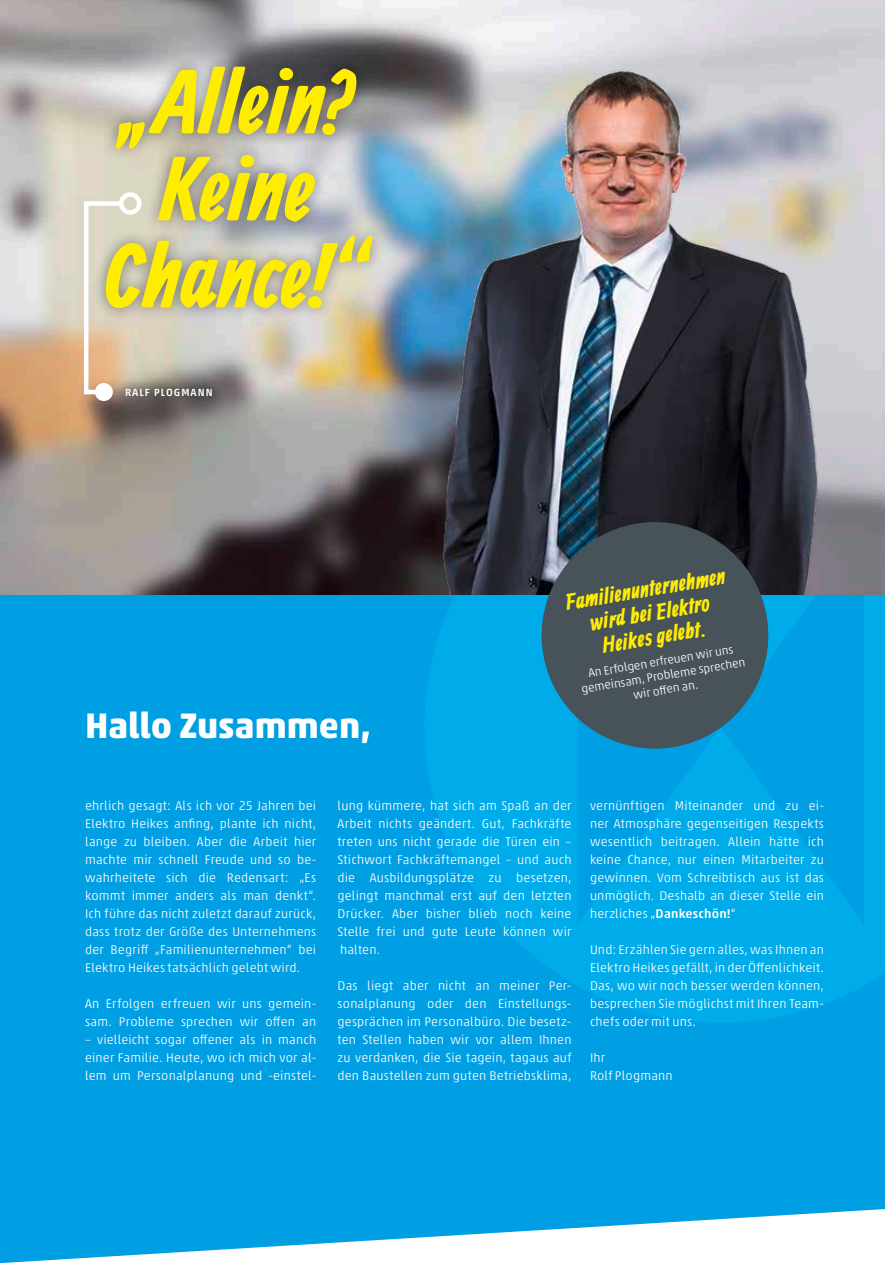
<style>
.page{position:relative;width:885px;height:1263px;background:#fff}
.page>*{position:absolute;margin:0;border:0;box-sizing:border-box;transform-origin:0 0}
.t1{font:700 90px/87px "Allan";letter-spacing:-.01em;color:#ffed00;text-align:center}
.t2{font:700 36px "Akko Std";color:#fff}
.t3{font:700 22.5px/24px "Allan";color:#ffed00;text-align:center}
.t4{font:300 12.75px/18px "Akko Std";letter-spacing:.015em;color:#fff;text-align:justify}
.t5{font:300 12px/14.4px "Akko Std";color:#fff;text-align:center}
.t6{font:500 10.5px "Akko Std";letter-spacing:.1em;color:#fff}
.s1{font-weight:500}
</style>
<div class="page">
<div style="left:0;top:504px;width:884px;height:759px;background:#009ee3"></div>
<svg style="left:3px;top:1209px;width:881px;height:54px"></svg>
<svg style="left:424px;top:594px;width:460px;height:428px;fill:#00abe9"></svg>
<img style="left:0;top:0;width:884px;height:594px">
<img style="left:441px;top:8px;width:378px;height:587px">
<svg style="left:533px;top:513px;width:244px;height:244px;fill:#475359"></svg>
<img style="left:0;top:180px;width:1px;height:1083px">
<div style="left:92px;top:52px;width:294px;height:270px;background:#000;opacity:.44"></div>
<svg style="left:82px;top:199px;width:44px;height:197px;background:#d7c9b2"></svg>
<div style="left:119px;top:192px;width:22px;height:23px;border:4px solid #fff;border-radius:50%"></div>
<div style="left:95px;top:383px;width:18px;height:18px;background:#fff;border-radius:50%"></div>
<div style="left:117px;top:380px;width:104px;height:25px;background:#000;opacity:.62"></div>
<h1 class="t1" style="left:106px;top:58px;width:263px">„Allein?<br>Keine<br>Chance!“</h1>
<p class="t6" style="left:125px;top:386px;width:89px">RALF PLOGMANN</p>
<h2 class="t2" style="left:85px;top:703px;width:287px">Hallo Zusammen,</h2>
<h3 class="t3" style="left:564px;top:590px;width:163px;rotate:-9deg">Familienunternehmen wird bei Elektro<br>Heikes gelebt.</h3>
<p class="t5" style="left:577px;top:668px;width:167px;rotate:-10deg">An Erfolgen erfreuen wir uns gemeinsam, Probleme sprechen wir off en an.</p>
<p class="t4" style="left:85px;top:797px;width:233px">ehrlich gesagt: Als ich vor 25 Jahren bei Elektro Heikes anfing, plante ich nicht, lange zu bleiben. Aber die Arbeit hier machte mir schnell Freude und so be&shy;wahrheitete sich die Redensart: „Es kommt immer anders als man denkt“.<br>Ich führe das nicht zuletzt darauf zurück, dass trotz der Größe des Unternehmens der Begriff „Familienunternehmen“ bei Elektro Heikes tatsächlich gelebt wird.</p>
<p class="t4" style="left:85px;top:995px;width:233px">An Erfolgen erfreuen wir uns gemein&shy;sam. Probleme sprechen wir offen an</p>
<p class="t4" style="left:85px;top:1031px;width:233px">– vielleicht sogar offener als in manch einer Familie. Heute, wo ich mich vor al&shy;lem um Personalplanung und -einstel-</p>
<p class="t4" style="left:337px;top:797px;width:235px">lung kümmere, hat sich am Spaß an der Arbeit nichts geändert. Gut, Fachkräfte treten uns nicht gerade die Türen ein – Stichwort Fachkräftemangel – und auch die Ausbildungsplätze zu besetzen, gelingt manchmal erst auf den letzten Drücker. Aber bisher blieb noch keine Stelle frei und gute Leute können wir halten.</p>
<p class="t4" style="left:337px;top:977px;width:235px">Das liegt aber nicht an meiner Per&shy;sonalplanung oder den Einstellungs&shy;gesprächen im Personalbüro. Die besetz&shy;ten Stellen haben wir vor allem Ihnen zu verdanken, die Sie tagein, tagaus auf den Baustellen zum guten Betriebsklima,</p>
<p class="t4" style="left:590px;top:797px;width:235px">vernünftigen Miteinander und zu ei&shy;ner Atmosphäre gegenseitigen Respekts wesentlich beitragen. Allein hätte ich keine Chance, nur einen Mitarbeiter zu gewinnen. Vom Schreibtisch aus ist das unmöglich. Deshalb an dieser Stelle ein herzliches „<span class="s1">Dankeschön!</span>“</p>
<p class="t4" style="left:590px;top:941px;width:235px">Und: Erzählen Sie gern alles, was Ihnen an Elektro Heikes gefällt, in der Öffenlichkeit.<br>Das, wo wir noch besser werden können, besprechen Sie möglichst mit Ihren Team&shy;chefs oder mit uns.</p>
<p class="t4" style="left:590px;top:1049px;width:84px">Ihr<br>Rolf Plogmann</p>
</div>
